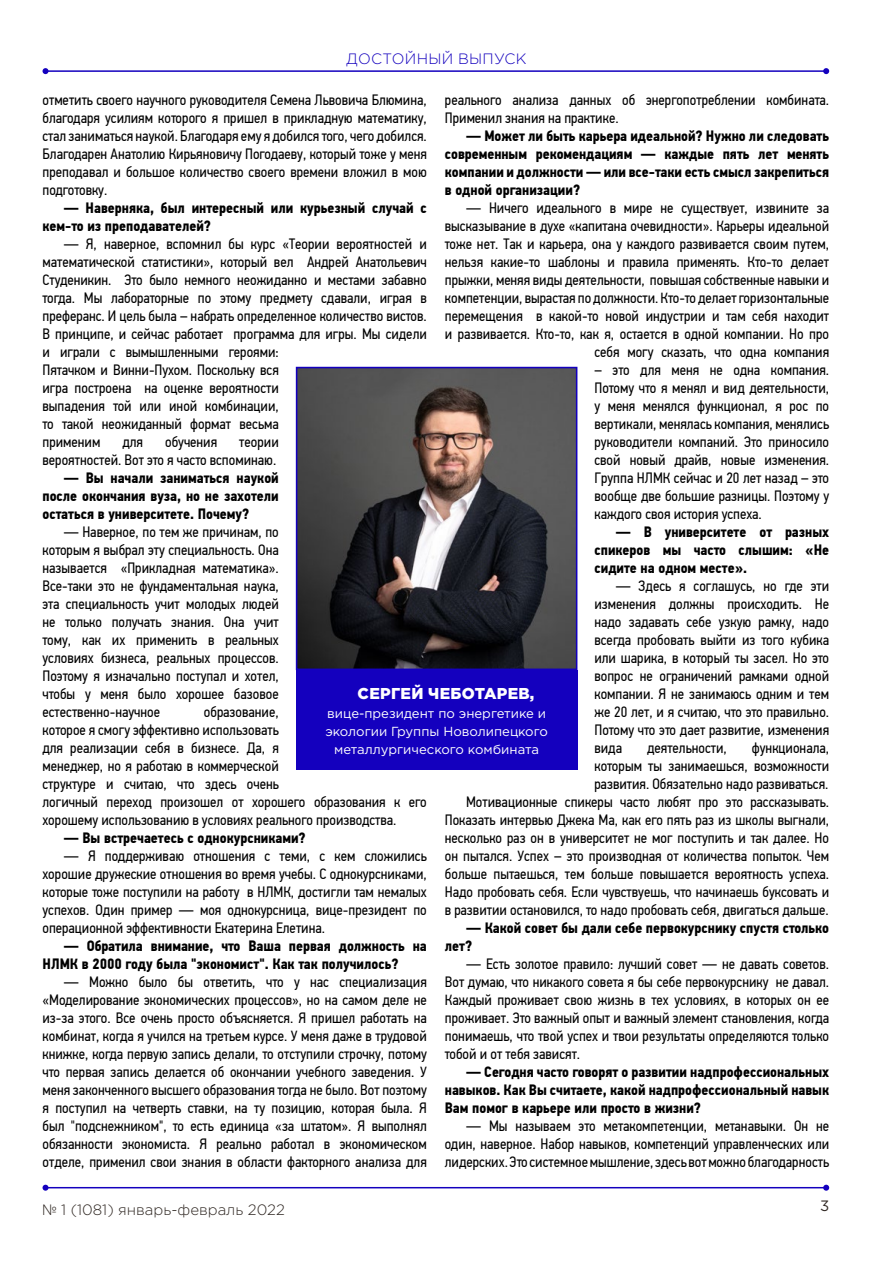
<style>
.page{position:relative;width:893px;height:1263px;background:#fff}
.page>*{position:absolute;margin:0;border:0;box-sizing:border-box;transform-origin:0 0}
.t1{font:900 15.75px "Gotham Pro";letter-spacing:.02em;color:#fff}
.t2{font:15px/18px "PF Din Text Cond Pro";color:#000;text-align:justify}
.t3{font:700 15px/18px "PF Din Text Cond Pro";color:#000;text-align:justify}
.t4{font:300 15px "Gotham Pro";color:#2f2722}
.t5{font:300 15px "Gotham Pro";letter-spacing:.02em;color:#1400be}
.t6{font:15px "Gotham Pro";color:#2f2722}
.t7{font:13.05px/18.3px "Gotham Pro";color:#fff;text-align:center}
</style>
<div class="page">
<hr style="left:46px;top:70px;width:780px;height:2px;background:#1400be">
<svg style="left:43px;top:68px;width:6px;height:6px"></svg>
<svg style="left:823px;top:68px;width:6px;height:6px"></svg>
<hr style="left:46px;top:1187px;width:780px;height:1px;background:#1400be">
<svg style="left:43px;top:1185px;width:6px;height:6px"></svg>
<svg style="left:823px;top:1185px;width:6px;height:6px"></svg>
<img style="left:299px;top:370px;width:275px;height:297px">
<div style="left:296px;top:367px;width:281px;height:303px;border:2px solid #1400be"></div>
<div style="left:296px;top:670px;width:281px;height:100px;background:#1400be"></div>
<p class="t5" style="left:347px;top:50px;width:182px">ДОСТОЙНЫЙ ВЫПУСК</p>
<p class="t2" style="left:43px;top:91px;width:386px">отметить своего научного руководителя Семена Львовича Блюмина, благодаря усилиям которого я пришел в прикладную математику, стал заниматься наукой. Благодаря ему я добился того, чего добился.<br>Благодарен Анатолию Кирьяновичу Погодаеву, который тоже у меня преподавал и большое количество своего времени вложил в мою подготовку.</p>
<p class="t3" style="left:43px;top:199px;width:386px;text-indent:21px">— Наверняка, был интересный или курьезный случай с кем-то из преподавателей?</p>
<p class="t2" style="left:43px;top:235px;width:386px;text-align:left;text-indent:21px">— Я, наверное, вспомнил бы курс «Теории вероятностей и математической статистики», который вел Андрей Анатольевич Студеникин. Это было немного неожиданно и местами забавно тогда. Мы лабораторные по этому предмету сдавали, играя в преферанс. И цель была – набрать определенное количество вистов.<br>В принципе, и сейчас работает программа для игры. Мы сидели и играли с вымышленными героями:<br>Пятачком и Винни-Пухом. Поскольку вся<br>игра построена на оценке вероятности<br>выпадения той или иной комбинации,<br>то такой неожиданный формат весьма<br>применим</p>
<p class="t2" style="left:445px;top:91px;width:386px">реального анализа данных об энергопотреблении комбината.<br>Применил знания на практике.</p>
<p class="t3" style="left:445px;top:127px;width:386px;text-indent:21px">— Может ли быть карьера идеальной? Нужно ли следовать современным рекомендациям — каждые пять лет менять компании и должности — или все-таки есть смысл закрепиться в одной организации?</p>
<p class="t2" style="left:445px;top:199px;width:386px;text-align:right">— Ничего идеального в мире не существует, извините за высказывание в духе «капитана очевидности». Карьеры идеальной тоже нет. Так и карьера, она у каждого развивается своим путем, нельзя какие-то шаблоны и правила применять. Кто-то делает прыжки, меняя виды деятельности, повышая собственные навыки и компетенции, вырастая по должности. Кто-то делает горизонтальные перемещения в какой-то новой индустрии и там себя находит и развивается. Кто-то, как я, остается в одной компании. Но про себя могу сказать, что одна компания</p>
<p class="t2" style="left:594px;top:361px;width:236px">– это для меня не одна компания.<br>Потому что я менял и вид деятельности, у меня менялся функционал, я рос по вертикали, менялась компания, менялись руководители компаний. Это приносило свой новый драйв, новые изменения.<br>Группа НЛМК сейчас и 20 лет назад – это вообще две большие разницы. Поэтому у каждого своя история успеха.</p>
<p class="t3" style="left:594px;top:523px;width:236px;text-indent:21px">— В университете от разных спикеров мы часто слышим: «Не сидите на одном месте».</p>
<p class="t2" style="left:594px;top:577px;width:236px;text-indent:21px">— Здесь я соглашусь, но где эти изменения должны происходить. Не надо задавать себе узкую рамку, надо всегда пробовать выйти из того кубика или шарика, в который ты засел. Но это вопрос не ограничений рамками одной компании. Я не занимаюсь одним и тем же 20 лет, и я считаю, что это правильно.<br>Потому что это дает развитие, изменения вида</p>
<p class="t2" style="left:122px;top:433px;width:22px">для</p>
<p class="t2" style="left:165px;top:433px;width:54px">обучения</p>
<p class="t2" style="left:43px;top:433px;width:238px;text-align:right">теории<br>вероятностей. Вот это я часто вспоминаю.</p>
<p class="t3" style="left:43px;top:469px;width:238px;text-indent:21px">— Вы начали заниматься наукой после окончания вуза, но не захотели остаться в университете. Почему?</p>
<p class="t2" style="left:43px;top:523px;width:238px;text-indent:21px">— Наверное, по тем же причинам, по которым я выбрал эту специальность. Она называется «Прикладная математика».<br>Все-таки это не фундаментальная наука, эта специальность учит молодых людей не только получать знания. Она учит тому, как их применить в реальных условиях бизнеса, реальных процессов.<br>Поэтому я изначально поступал и хотел, чтобы у меня было хорошее базовое естественно-научное</p>
<p class="t1" style="left:358px;top:684px;width:178px">СЕРГЕЙ ЧЕБОТАРЕВ,</p>
<p class="t7" style="left:325px;top:704px;width:224px">вице-президент по энергетике и экологии Группы Новолипецкого металлургического комбината</p>
<p class="t2" style="left:43px;top:703px;width:386px;text-align:left;text-indent:161px">образование,<br>которое я смогу эффективно использовать<br>для реализации себя в бизнесе. Да, я<br>менеджер, но я работаю в коммерческой<br>структуре и считаю, что здесь очень<br>логичный переход произошел от хорошего образования к его хорошему использованию в условиях реального производства.</p>
<p class="t3" style="left:64px;top:829px;width:243px">— Вы встречаетесь с однокурсниками?</p>
<p class="t2" style="left:43px;top:847px;width:386px;text-indent:21px">— Я поддерживаю отношения с теми, с кем сложились хорошие дружеские отношения во время учебы. С однокурсниками, которые тоже поступили на работу в НЛМК, достигли там немалых успехов. Один пример — моя однокурсница, вице-президент по операционной эффективности Екатерина Елетина.</p>
<p class="t3" style="left:43px;top:937px;width:386px;text-indent:21px">— Обратила внимание, что Ваша первая должность на<br>НЛМК в 2000 году была "экономист". Как так получилось?</p>
<p class="t2" style="left:43px;top:973px;width:386px;text-indent:21px">— Можно было бы ответить, что у нас специализация «Моделирование экономических процессов», но на самом деле не из-за этого. Все очень просто объясняется. Я пришел работать на комбинат, когда я учился на третьем курсе. У меня даже в трудовой книжке, когда первую запись делали, то отступили строчку, потому что первая запись делается об окончании учебного заведения. У меня законченного высшего образования тогда не было. Вот поэтому я поступил на четверть ставки, на ту позицию, которая была. Я был "подснежником", то есть единица «за штатом». Я выполнял обязанности экономиста. Я реально работал в экономическом отделе, применил свои знания в области факторного анализа для</p>
<p class="t2" style="left:445px;top:739px;width:386px;text-align:right">функционала,<br>которым ты занимаешься, возможности<br>развития. Обязательно надо развиваться.<br>Мотивационные спикеры часто любят про это рассказывать.<br>Показать интервью Джека Ма, как его пять раз из школы выгнали, несколько раз он в университет не мог поступить и так далее. Но он пытался. Успех – это производная от количества попыток. Чем больше пытаешься, тем больше повышается вероятность успеха.<br>Надо пробовать себя. Если чувствуешь, что начинаешь буксовать и в развитии остановился, то надо пробовать себя, двигаться дальше.</p>
<p class="t3" style="left:445px;top:919px;width:386px;text-indent:21px">— Какой совет бы дали себе первокурснику спустя столько лет?</p>
<p class="t2" style="left:445px;top:955px;width:386px;text-indent:21px">— Есть золотое правило: лучший совет — не давать советов.<br>Вот думаю, что никакого совета я бы себе первокурснику не давал.<br>Каждый проживает свою жизнь в тех условиях, в которых он ее проживает. Это важный опыт и важный элемент становления, когда понимаешь, что твой успех и твои результаты определяются только тобой и от тебя зависят.</p>
<p class="t3" style="left:445px;top:1063px;width:386px;text-indent:21px">— Сегодня часто говорят о развитии надпрофессиональных навыков. Как Вы считаете, какой надпрофессиональный навык Вам помог в карьере или просто в жизни?</p>
<p class="t2" style="left:445px;top:1117px;width:386px;text-indent:21px">— Мы называем это метакомпетенции, метанавыки. Он не один, наверное. Набор навыков, компетенций управленческих или лидерских. Это системное мышление, здесь вот можно благодарность</p>
<p class="t2" style="left:647px;top:739px;width:81px">деятельности,</p>
<p class="t4" style="left:42px;top:1202px;width:244px">№ 1 (1081) январь-февраль 2022</p>
<p class="t6" style="left:820px;top:1197px;width:11px">3</p>
</div>
